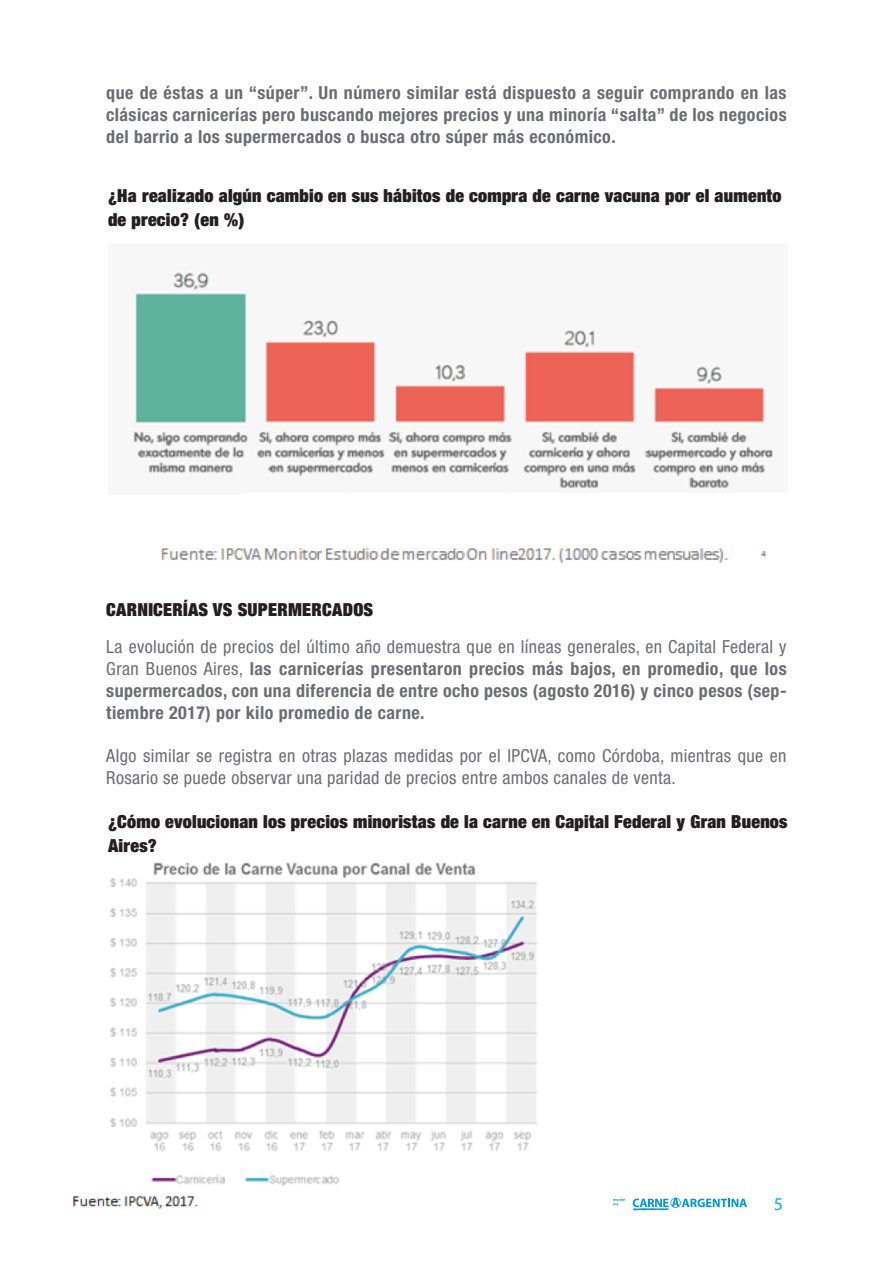
<style>
.page{position:relative;width:893px;height:1263px;background:#fff}
.page>*{position:absolute;margin:0;border:0;box-sizing:border-box;transform-origin:0 0}
.t1{font:700 condensed 18px/21.8px "Helvetica Neue";letter-spacing:.025em;color:#6c6d70;text-align:justify}
.t2{font:900 expanded 18px/24px "Helvetica Neue";letter-spacing:.015em;color:#231f20}
.t3{font:condensed 18px/21.8px "Helvetica Neue";letter-spacing:.02em;color:#6c6d70}
.t4{font:18px "Myriad Pro";color:#00aeef}
.s1{font-weight:400}
</style>
<div class="page">
<svg style="left:633px;top:1198px;width:114px;height:12px"></svg>
<svg style="left:613px;top:1198px;width:12px;height:8px"></svg>
<img style="left:133px;top:272px;width:640px;height:291px">
<img style="left:72px;top:862px;width:465px;height:347px">
<p class="t1" style="left:106px;top:81px;width:682px">que de éstas a un “súper”. Un número similar está dispuesto a seguir comprando en las clásicas carnicerías pero buscando mejores precios y una minoría “salta” de los negocios del barrio a los supermercados o busca otro súper más económico.</p>
<p class="t2" style="left:108px;top:183px;width:675px">¿Ha realizado algún cambio en sus hábitos de compra de carne vacuna por el aumento de precio? (en %)</p>
<p class="t2" style="left:106px;top:597px;width:268px">CARNICERÍAS VS SUPERMERCADOS</p>
<p class="t1" style="left:106px;top:636px;width:682px"><span class="s1">La evolución de precios del último año demuestra que en líneas generales, en Capital Federal y Gran Buenos Aires,</span> las carnicerías presentaron precios más bajos, en promedio, que los supermercados, con una diferencia de entre ocho pesos (agosto 2016) y cinco pesos (sep&shy;tiembre 2017) por kilo promedio de carne.</p>
<p class="t3" style="left:106px;top:745px;width:682px">Algo similar se registra en otras plazas medidas por el IPCVA, como Córdoba, mientras que en<br>Rosario se puede observar una paridad de precios entre ambos canales de venta.</p>
<p class="t2" style="left:108px;top:809px;width:681px">¿Cómo evolucionan los precios minoristas de la carne en Capital Federal y Gran Buenos<br>Aires?</p>
<p class="t4" style="left:774px;top:1193px;width:11px">5</p>
</div>
